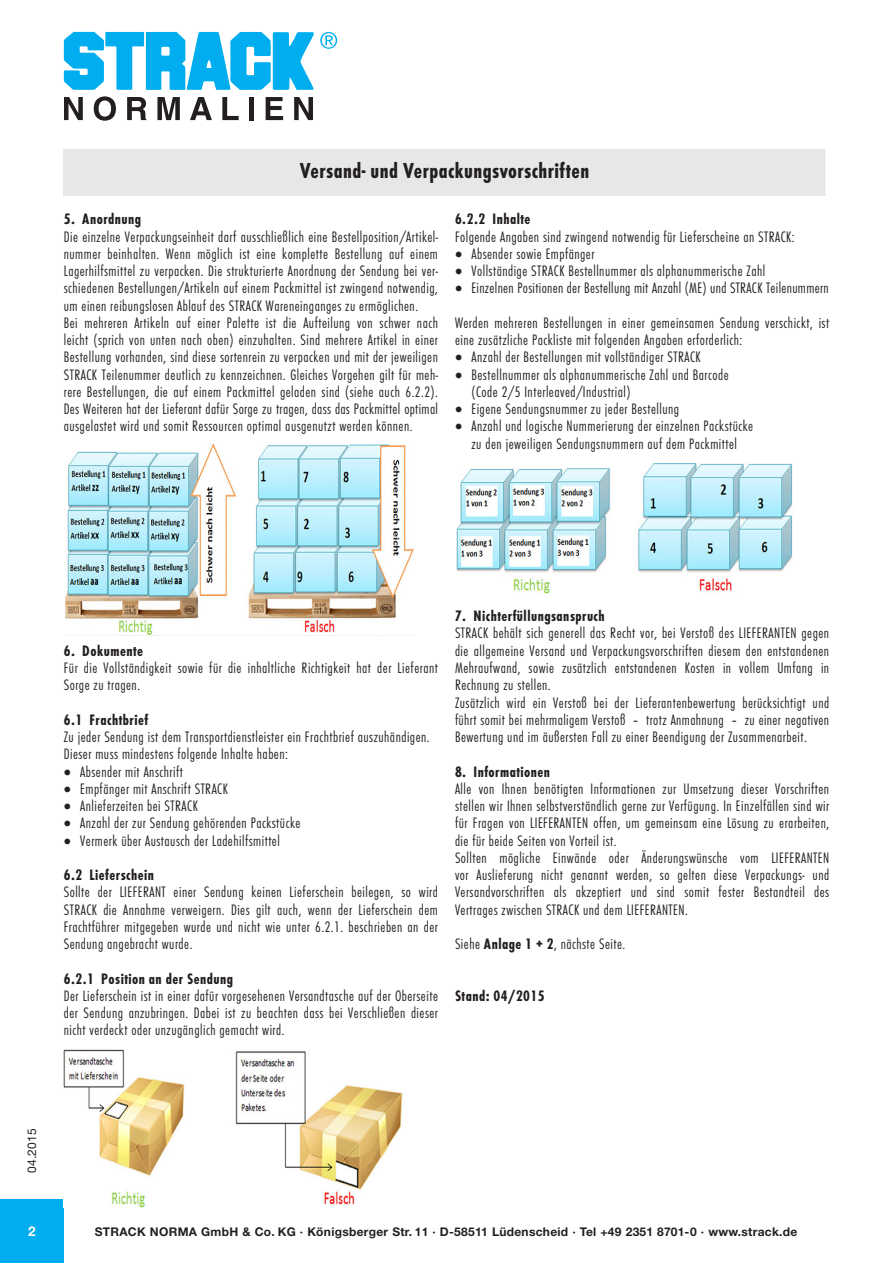
<style>
.page{position:relative;width:893px;height:1263px;background:#fff}
.page>*{position:absolute;margin:0;border:0;box-sizing:border-box;transform-origin:0 0}
.t1{font:22.5px "Futura T Bol Con";letter-spacing:.02em;color:#231f20}
.HauptŸber{font:15.75px/17.2px "Futura T Lig Con";letter-spacing:.03em;color:#231f20;text-align:justify}
.HauptŸber-2{font:15.75px "Futura T Bol Con";letter-spacing:.03em;color:#231f20}
.t2{font:700 13.5px "Helvetica Neue LT Std";color:#fff}
.t3{font:700 12px "Helvetica Neue LT Std";letter-spacing:.025em;color:#231f20}
.t4{font:12px "Helvetica Neue LT Std";letter-spacing:.03em;color:#231f20}
.s1{font-family:"Futura T Bol Con"}
</style>
<div class="page">
<div style="left:0;top:1199px;width:64px;height:64px;background:#00aeef"></div>
<svg style="left:64px;top:97px;width:19px;height:23px"></svg>
<svg style="left:94px;top:96px;width:22px;height:25px"></svg>
<svg style="left:127px;top:97px;width:19px;height:23px"></svg>
<svg style="left:157px;top:97px;width:23px;height:23px"></svg>
<svg style="left:190px;top:97px;width:22px;height:23px"></svg>
<svg style="left:222px;top:97px;width:17px;height:23px"></svg>
<div style="left:249px;top:97px;width:5px;height:23px;background:#231f20"></div>
<svg style="left:266px;top:97px;width:17px;height:23px"></svg>
<svg style="left:294px;top:97px;width:19px;height:23px"></svg>
<svg style="left:64px;top:32px;width:273px;height:58px"></svg>
<div style="left:64px;top:149px;width:765px;height:47px;background:#e6e7e9"></div>
<div style="left:825px;top:149px;width:8px;height:47px;background:#fff"></div>
<img style="left:65px;top:443px;width:348px;height:193px">
<img style="left:64px;top:1049px;width:339px;height:158px">
<img style="left:456px;top:464px;width:337px;height:130px">
<p class="t1" style="left:300px;top:157px;width:291px">Versand- und Verpackungsvorschriften</p>
<p class="HauptŸber-2" style="left:64px;top:210px;width:79px">5. Anordnung</p>
<p class="HauptŸber" style="left:64px;top:228px;width:376px">Die einzelne Verpackungseinheit darf ausschließlich eine Bestellposition/Artikel&shy;nummer beinhalten. Wenn möglich ist eine komplette Bestellung auf einem Lagerhilfsmittel zu verpacken. Die strukturierte Anordnung der Sendung bei ver&shy;schiedenen Bestellungen/Artikeln auf einem Packmittel ist zwingend notwendig, um einen reibungslosen Ablauf des STRACK Wareneinganges zu ermöglichen.</p>
<p class="HauptŸber" style="left:64px;top:314px;width:376px">Bei mehreren Artikeln auf einer Palette ist die Aufteilung von schwer nach leicht (sprich von unten nach oben) einzuhalten. Sind mehrere Artikel in einer Bestellung vorhanden, sind diese sortenrein zu verpacken und mit der jeweiligen STRACK Teilenummer deutlich zu kennzeichnen. Gleiches Vorgehen gilt für meh&shy;rere Bestellungen, die auf einem Packmittel geladen sind (siehe auch 6.2.2).<br>Des Weiteren hat der Lieferant dafür Sorge zu tragen, dass das Packmittel optimal ausgelastet wird und somit Ressourcen optimal ausgenutzt werden können.</p>
<p class="HauptŸber-2" style="left:455px;top:210px;width:77px">6.2.2 Inhalte</p>
<p class="HauptŸber" style="left:455px;top:228px;width:341px">Folgende Angaben sind zwingend notwendig für Lieferscheine an STRACK:</p>
<p class="HauptŸber" style="left:455px;top:245px;width:141px">• Absender sowie Empfänger</p>
<p class="HauptŸber" style="left:455px;top:263px;width:312px">• Vollständige STRACK Bestellnummer als alphanummerische Zahl</p>
<p class="HauptŸber" style="left:455px;top:280px;width:375px">• Einzelnen Positionen der Bestellung mit Anzahl (ME) und STRACK Teilenummern</p>
<p class="HauptŸber" style="left:455px;top:314px;width:376px">Werden mehreren Bestellungen in einer gemeinsamen Sendung verschickt, ist eine zusätzliche Packliste mit folgenden Angaben erforderlich:</p>
<p class="HauptŸber" style="left:455px;top:349px;width:247px">• Anzahl der Bestellungen mit vollständiger STRACK</p>
<p class="HauptŸber" style="left:455px;top:366px;width:275px">• Bestellnummer als alphanummerische Zahl und Barcode</p>
<p class="HauptŸber" style="left:471px;top:383px;width:161px">(Code 2/5 Interleaved/Industrial)</p>
<p class="HauptŸber" style="left:455px;top:401px;width:226px">• Eigene Sendungsnummer zu jeder Bestellung</p>
<p class="HauptŸber" style="left:455px;top:418px;width:300px">• Anzahl und logische Nummerierung der einzelnen Packstücke</p>
<p class="HauptŸber" style="left:471px;top:435px;width:267px">zu den jeweiligen Sendungsnummern auf dem Packmittel</p>
<p class="HauptŸber-2" style="left:64px;top:641px;width:81px">6. Dokumente</p>
<p class="HauptŸber" style="left:64px;top:659px;width:376px">Für die Vollständigkeit sowie für die inhaltliche Richtigkeit hat der Lieferant<br>Sorge zu tragen.</p>
<p class="HauptŸber-2" style="left:64px;top:710px;width:86px">6.1 Frachtbrief</p>
<p class="HauptŸber" style="left:64px;top:728px;width:367px">Zu jeder Sendung ist dem Transportdienstleister ein Frachtbrief auszuhändigen.</p>
<p class="HauptŸber" style="left:64px;top:746px;width:226px">Dieser muss mindestens folgende Inhalte haben:</p>
<p class="HauptŸber" style="left:64px;top:763px;width:121px">• Absender mit Anschrift</p>
<p class="HauptŸber" style="left:64px;top:780px;width:166px">• Empfänger mit Anschrift STRACK</p>
<p class="HauptŸber" style="left:64px;top:797px;width:136px">• Anlieferzeiten bei STRACK</p>
<p class="HauptŸber" style="left:64px;top:815px;width:238px">• Anzahl der zur Sendung gehörenden Packstücke</p>
<p class="HauptŸber" style="left:64px;top:832px;width:218px">• Vermerk über Austausch der Ladehilfsmittel</p>
<p class="HauptŸber-2" style="left:64px;top:866px;width:92px">6.2 Lieferschein</p>
<p class="HauptŸber" style="left:64px;top:884px;width:376px">Sollte der LIEFERANT einer Sendung keinen Lieferschein beilegen, so wird STRACK die Annahme verweigern. Dies gilt auch, wenn der Lieferschein dem Frachtführer mitgegeben wurde und nicht wie unter 6.2.1. beschrieben an der Sendung angebracht wurde.</p>
<p class="HauptŸber-2" style="left:64px;top:969px;width:171px">6.2.1 Position an der Sendung</p>
<p class="HauptŸber" style="left:64px;top:987px;width:376px">Der Lieferschein ist in einer dafür vorgesehenen Versandtasche auf der Oberseite der Sendung anzubringen. Dabei ist zu beachten dass bei Verschließen dieser nicht verdeckt oder unzugänglich gemacht wird.</p>
<p class="HauptŸber-2" style="left:455px;top:607px;width:151px">7. Nichterfüllungsanspruch</p>
<p class="HauptŸber" style="left:455px;top:625px;width:376px">STRACK behält sich generell das Recht vor, bei Verstoß des LIEFERANTEN gegen die allgemeine Versand und Verpackungsvorschriften diesem den entstandenen Mehraufwand, sowie zusätzlich entstandenen Kosten in vollem Umfang in Rechnung zu stellen.</p>
<p class="HauptŸber" style="left:455px;top:694px;width:376px">Zusätzlich wird ein Verstoß bei der Lieferantenbewertung berücksichtigt und führt somit bei mehrmaligem Verstoß – trotz Anmahnung – zu einer negativen Bewertung und im äußersten Fall zu einer Beendigung der Zusammenarbeit.</p>
<p class="HauptŸber-2" style="left:455px;top:762px;width:97px">8. Informationen</p>
<p class="HauptŸber" style="left:455px;top:780px;width:376px">Alle von Ihnen benötigten Informationen zur Umsetzung dieser Vorschriften stellen wir Ihnen selbstverständlich gerne zur Verfügung. In Einzelfällen sind wir für Fragen von LIEFERANTEN offen, um gemeinsam eine Lösung zu erarbeiten, die für beide Seiten von Vorteil ist.</p>
<p class="HauptŸber" style="left:455px;top:849px;width:376px">Sollten mögliche Einwände oder Änderungswünsche vom LIEFERANTEN vor Auslieferung nicht genannt werden, so gelten diese Verpackungs- und Versandvorschriften als akzeptiert und sind somit fester Bestandteil des Vertrages zwischen STRACK und dem LIEFERANTEN.</p>
<p class="HauptŸber" style="left:455px;top:935px;width:172px">Siehe <span class="s1">Anlage 1 + 2</span>, nächste Seite.</p>
<p class="HauptŸber-2" style="left:455px;top:986px;width:91px">Stand: 04/2015</p>
<p class="t4" style="left:25px;top:1173px;width:47px;rotate:-90deg">04.2015</p>
<p class="t2" style="left:28px;top:1222px;width:9px">2</p>
<p class="t3" style="left:95px;top:1224px;width:704px">STRACK NORMA GmbH &amp; Co. KG · Königsberger Str. 11 · D-58511 Lüdenscheid · Tel +49 2351 8701-0 · www.strack.de</p>
</div>
